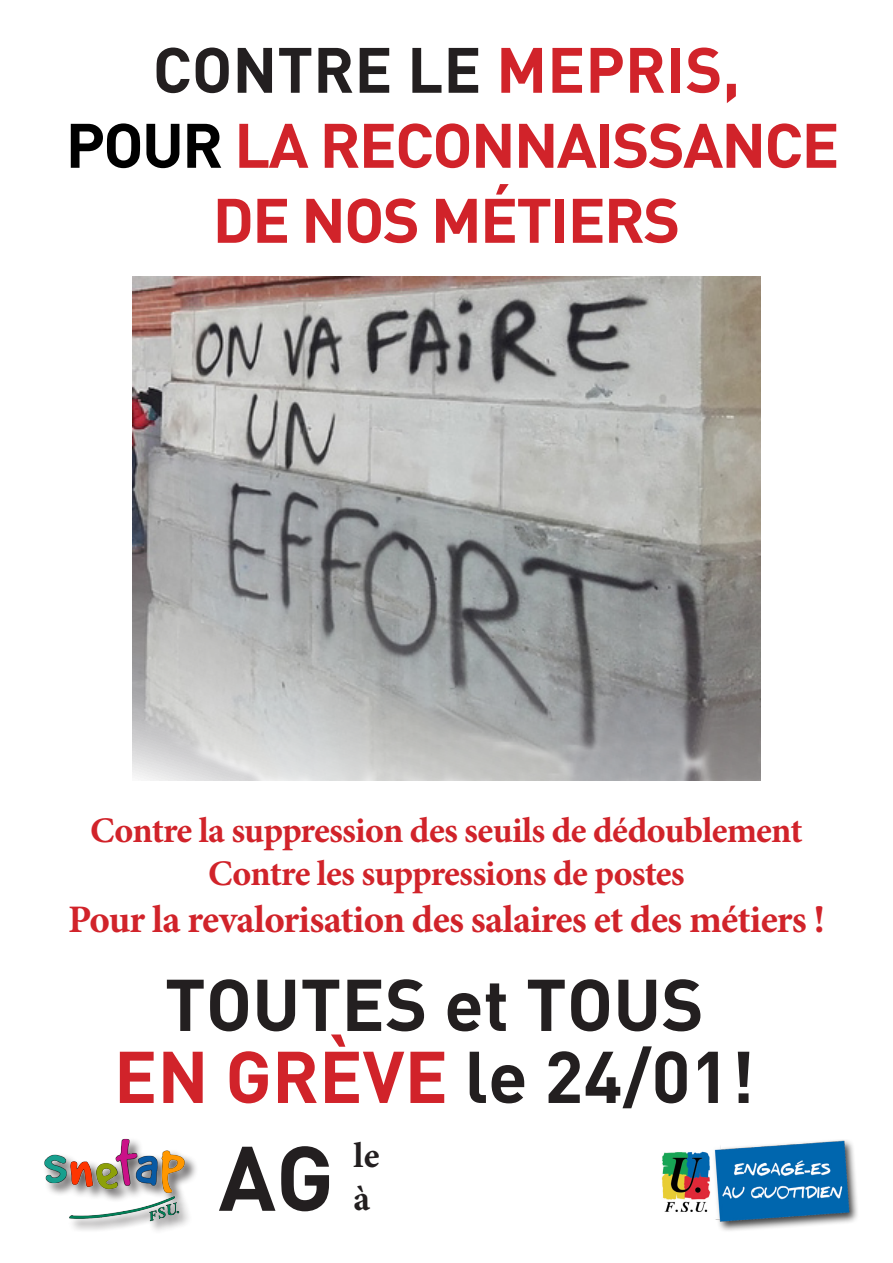
<style>
.page{position:relative;width:893px;height:1263px;background:#fff}
.page>*{position:absolute;margin:0;border:0;box-sizing:border-box;transform-origin:0 0}
.t1{font:90px "DIN Bold";color:#231f20}
.t2{font:72px "DIN Bold";color:#231f20}
.t3{font:63px "DIN Bold";color:#231f20}
.t4{font:61.8px "DIN Bold";letter-spacing:-.03em;color:#d1232a}
.t5{font:700 39px "Minion Pro";letter-spacing:-.02em;color:#d1232a}
.t6{font:700 36px "Minion Pro";letter-spacing:-.025em;color:#d1232a}
.t7{font:700 36px "Minion Pro";color:#231f20}
.s1{color:#d1232a}
.s2{color:#000}
</style>
<div class="page">
<img style="left:132px;top:276px;width:629px;height:504px">
<img style="left:661px;top:1140px;width:197px;height:91px">
<div style="left:43px;top:1137px;width:156px;height:97px;background:#231f20;opacity:.75"></div>
<img style="left:43px;top:1137px;width:145px;height:89px">
<p class="t3" style="left:153px;top:29px;width:589px">CONTRE LE <span class="s1">MEPRIS,</span></p>
<p class="t4" style="left:66px;top:105px;width:775px"><span class="s2">POUR</span> LA RECONNAISSANCE</p>
<p class="t4" style="left:213px;top:180px;width:469px">DE NOS MÉTIERS</p>
<p class="t6" style="left:90px;top:805px;width:714px">Contre la suppression des seuils de dédoublement</p>
<p class="t6" style="left:208px;top:848px;width:478px">Contre les suppressions de postes</p>
<p class="t5" style="left:68px;top:892px;width:758px">Pour la revalorisation des salaires et des métiers !</p>
<p class="t2" style="left:165px;top:958px;width:541px">TOUTES et TOUS</p>
<p class="t2" style="left:114px;top:1030px;width:642px"><span class="s1">EN GRÈVE</span> le 24/01!</p>
<p class="t1" style="left:218px;top:1119px;width:117px">AG</p>
<p class="t7" style="left:353px;top:1129px;width:27px">le</p>
<p class="t7" style="left:353px;top:1173px;width:18px">à</p>
</div>
